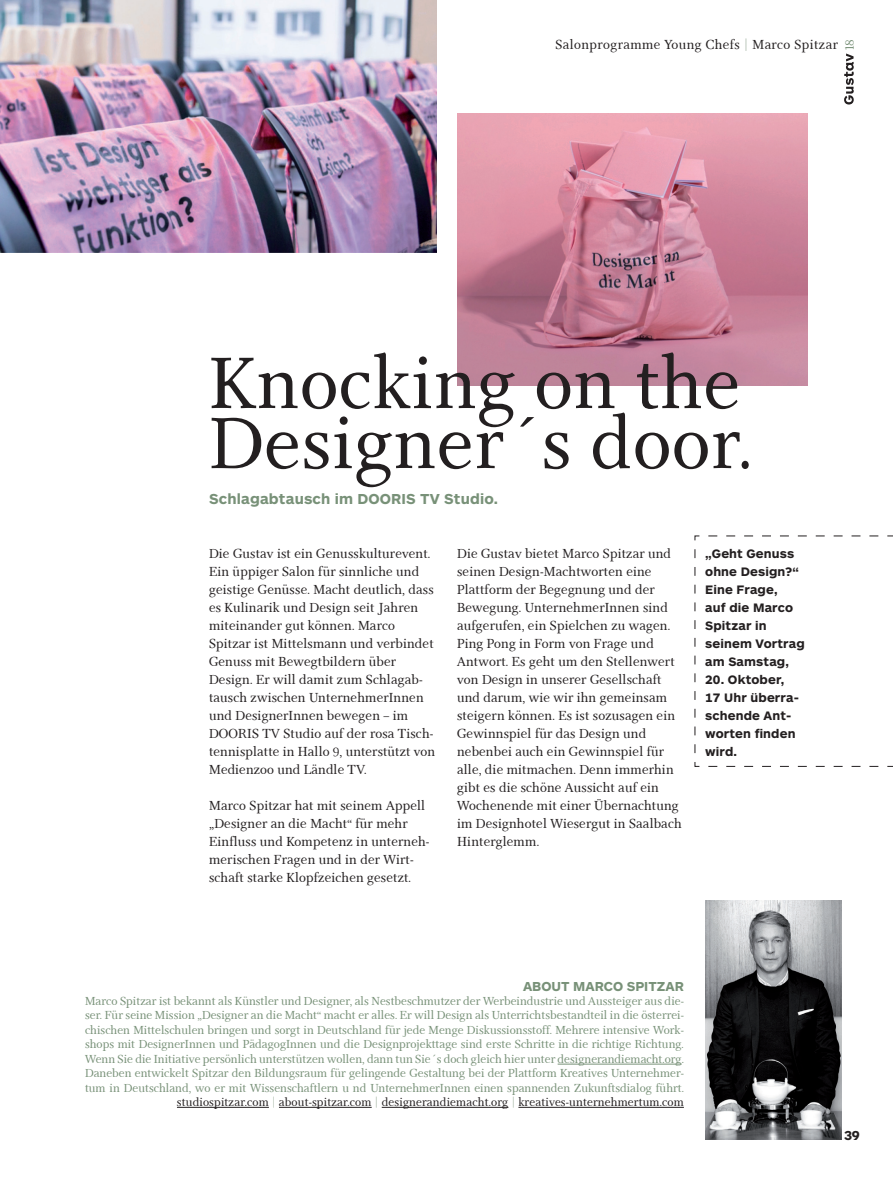
<style>
.page{position:relative;width:893px;height:1191px;background:#fff}
.page>*{position:absolute;margin:0;border:0;box-sizing:border-box;transform-origin:0 0}
.t1{font:75px "Res Publica";letter-spacing:.01em;color:#231f20}
.t2{font:700 15px "ARS Maquette";letter-spacing:.01em;color:#789178}
.t3{font:13.5px/18px "Res Publica";letter-spacing:.01em;color:#231f20}
.t4{font:13.5px "Res Publica";letter-spacing:.03em;color:#231f20}
.t5{font:700 13.5px "ARS Maquette";color:#789178}
.t6{font:700 13.5px "ARS Maquette";color:#231f20}
.t7{font:13.5px "Res Publica";color:#789178}
.t8{font:700 12.75px/18px "ARS Maquette";letter-spacing:.01em;color:#231f20}
.t9{font:12px/14.4px "Res Publica";color:#789178;text-align:justify}
.s1{color:#789178}
.s2{color:#231f20}
.s3{font-weight:700}
</style>
<div class="page">
<svg style="left:844px;top:53px;width:10px;height:51px"></svg>
<img style="left:0;top:0;width:436px;height:252px">
<img style="left:457px;top:113px;width:351px;height:273px">
<hr style="left:558px;top:1063px;width:124px;height:1px;background:#789178">
<hr style="left:177px;top:1107px;width:92px;height:1px;background:#231f20">
<hr style="left:279px;top:1107px;width:93px;height:1px;background:#231f20">
<hr style="left:382px;top:1107px;width:126px;height:1px;background:#231f20">
<hr style="left:518px;top:1107px;width:166px;height:1px;background:#231f20">
<img style="left:705px;top:900px;width:137px;height:239px">
<svg style="left:694px;top:535px;width:199px;height:232px"></svg>
<p class="t4" style="left:555px;top:37px;width:284px">Salonprogramme Young Chefs <span class="s1">|</span> Marco Spitzar</p>
<p class="t7" style="left:841px;top:51px;width:14px;rotate:-90deg">18</p>
<p class="t1" style="left:209px;top:340px;width:532px">Knocking on the</p>
<p class="t1" style="left:209px;top:400px;width:545px">Designer´s door.</p>
<p class="t2" style="left:209px;top:489px;width:291px">Schlagabtausch im DOORIS TV Studio.</p>
<p class="t3" style="left:209px;top:545px;width:226px">Die Gustav ist ein Genusskulturevent.<br>Ein üppiger Salon für sinnliche und geistige Genüsse. Macht deutlich, dass es Kulinarik und Design seit Jahren miteinander gut können. Marco Spitzar ist Mittelsmann und verbindet Genuss mit Bewegtbildern über Design. Er will damit zum Schlagab&shy;tausch zwischen UnternehmerInnen und DesignerInnen bewegen – im DOORIS TV Studio auf der rosa Tisch-</p>
<p class="t3" style="left:209px;top:743px;width:228px">tennisplatte in Hallo 9, unterstützt von<br>Medienzoo und Ländle TV.</p>
<p class="t3" style="left:209px;top:797px;width:222px">Marco Spitzar hat mit seinem Appell „Designer an die Macht“ für mehr Einfluss und Kompetenz in unterneh&shy;merischen Fragen und in der Wirt&shy;schaft starke Klopfzeichen gesetzt.</p>
<p class="t3" style="left:457px;top:545px;width:226px">Die Gustav bietet Marco Spitzar und seinen Design-Machtworten eine Plattform der Begegnung und der Bewegung. UnternehmerInnen sind aufgerufen, ein Spielchen zu wagen.<br>Ping Pong in Form von Frage und Antwort. Es geht um den Stellenwert von Design in unserer Gesellschaft und darum, wie wir ihn gemeinsam steigern können. Es ist sozusagen ein Gewinnspiel für das Design und nebenbei auch ein Gewinnspiel für alle, die mitmachen. Denn immerhin gibt es die schöne Aussicht auf ein Wochenende mit einer Übernachtung im Designhotel Wiesergut in Saalbach Hinterglemm.</p>
<p class="t8" style="left:705px;top:544px;width:91px">„Geht Genuss</p>
<p class="t8" style="left:705px;top:562px;width:95px">ohne Design?“</p>
<p class="t8" style="left:705px;top:580px;width:74px">Eine Frage,</p>
<p class="t8" style="left:705px;top:598px;width:89px">auf die Marco<br>Spitzar in</p>
<p class="t8" style="left:705px;top:634px;width:101px">seinem Vortrag</p>
<p class="t8" style="left:705px;top:652px;width:85px">am Samstag,</p>
<p class="t8" style="left:705px;top:670px;width:81px">20. Oktober,</p>
<p class="t8" style="left:705px;top:688px;width:95px">17 Uhr überra&shy;schende Ant-</p>
<p class="t8" style="left:705px;top:724px;width:92px">worten finden</p>
<p class="t8" style="left:705px;top:742px;width:33px">wird.</p>
<p class="t5" style="left:523px;top:977px;width:162px">ABOUT MARCO SPITZAR</p>
<p class="t9" style="left:85px;top:994px;width:600px">Marco Spitzar ist bekannt als Künstler und Designer, als Nestbeschmutzer der Werbeindustrie und Aussteiger aus die&shy;ser. Für seine Mission „Designer an die Macht“ macht er alles. Er will Design als Unterrichtsbestandteil in die österrei&shy;chischen Mittelschulen bringen und sorgt in Deutschland für jede Menge Diskussionsstoff. Mehrere intensive Work&shy;shops mit DesignerInnen und PädagogInnen und die Designprojekttage sind erste Schritte in die richtige Richtung.<br>Wenn Sie die Initiative persönlich unterstützen wollen, dann tun Sie´s doch gleich hier unter designerandiemacht.org.</p>
<p class="t9" style="left:85px;top:1066px;width:600px;text-align:right">Daneben entwickelt Spitzar den Bildungsraum für gelingende Gestaltung bei der Plattform Kreatives Unternehmer&shy;tum in Deutschland, wo er mit Wissenschaftlern u nd UnternehmerInnen einen spannenden Zukunftsdialog führt. <span class="s2">studiospitzar.com</span> <span class="s3">|</span> <span class="s2">about-spitzar.com</span> <span class="s3">|</span> <span class="s2">designerandiemacht.org</span> <span class="s3">|</span> <span class="s2">kreatives-unternehmertum.com</span></p>
<p class="t6" style="left:844px;top:1126px;width:17px">39</p>
</div>
